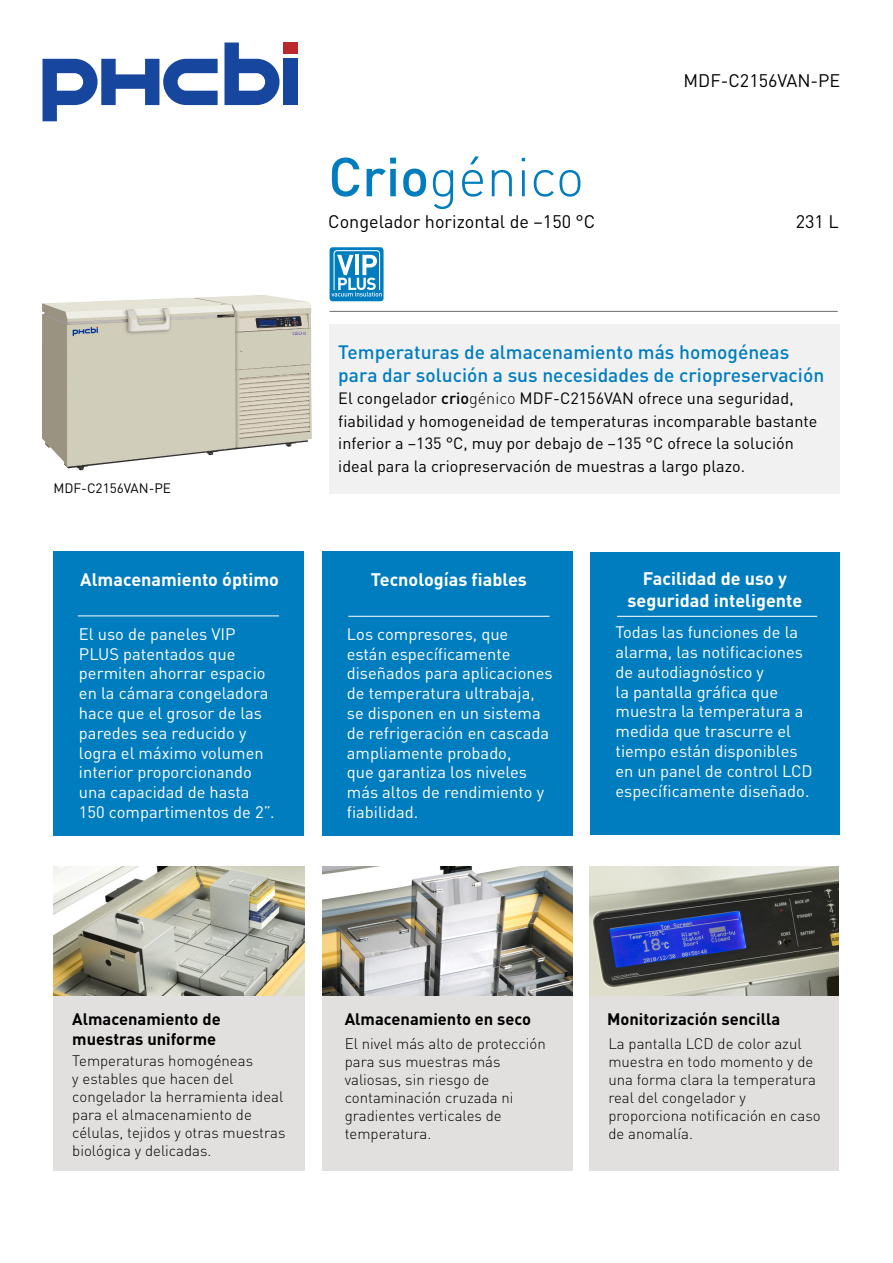
<style>
.page{position:relative;width:893px;height:1263px;background:#fff}
.page>*{position:absolute;margin:0;border:0;box-sizing:border-box;transform-origin:0 0}
.t1{font:300 54px "DINOT";color:#007dbe}
.t2{font:500 19.2px/22.5px "DINOT";color:#007dbe}
.t3{font:700 18px/21.6px "DINOT";color:#fff;text-align:center}
.t4{font:18px "DINOT";color:#000}
.t5{font:16.5px/19.8px "DINOT";color:#fff}
.t6{font:700 16.5px/19.8px "DINOT";color:#000}
.t7{font:16.2px/22.5px "DINOT";color:#000}
.t8{font:300 15px/18px "DINOT";color:#000}
.t9{font:13.5px "DINOT";color:#000}
.s1{font-weight:500}
.s2{font-weight:300}
</style>
<div class="page">
<div style="left:283px;top:59px;width:15px;height:46px;background:#16469e"></div>
<svg style="left:43px;top:59px;width:175px;height:62px"></svg>
<svg style="left:224px;top:43px;width:56px;height:62px"></svg>
<div style="left:283px;top:43px;width:15px;height:11px;background:#b8282e"></div>
<div style="left:330px;top:324px;width:510px;height:169px;background:#f1f1f2"></div>
<hr style="left:330px;top:311px;width:508px;height:1px;background:#6d6e71">
<div style="left:53px;top:551px;width:251px;height:285px;background:#007dbe"></div>
<div style="left:53px;top:867px;width:251px;height:303px;background:#e2e0df"></div>
<div style="left:322px;top:867px;width:250px;height:303px;background:#e2e0df"></div>
<div style="left:589px;top:867px;width:250px;height:303px;background:#e2e0df"></div>
<div style="left:322px;top:551px;width:250px;height:285px;background:#007dbe"></div>
<div style="left:590px;top:552px;width:249px;height:283px;background:#007dbe"></div>
<hr style="left:78px;top:616px;width:201px;height:1px;background:#fff">
<hr style="left:348px;top:616px;width:202px;height:1px;background:#fff">
<hr style="left:617px;top:616px;width:200px;height:1px;background:#fff">
<img style="left:322px;top:867px;width:250px;height:129px">
<img style="left:53px;top:867px;width:251px;height:129px">
<img style="left:590px;top:867px;width:249px;height:129px">
<svg style="left:330px;top:247px;width:54px;height:54px"></svg>
<img style="left:42px;top:295px;width:270px;height:176px">
<h1 class="t1" style="left:328px;top:144px;width:257px"><span class="s1">Crio</span>génico</h1>
<p class="t4" style="left:328px;top:210px;width:269px">Congelador horizontal de –150 °C</p>
<p class="t4" style="left:684px;top:69px;width:158px">MDF-C2156VAN-PE</p>
<p class="t4" style="left:796px;top:210px;width:44px">231 L</p>
<p class="t9" style="left:53px;top:480px;width:119px">MDF-C2156VAN-PE</p>
<p class="t2" style="left:338px;top:341px;width:487px">Temperaturas de almacenamiento más homogéneas para dar solución a sus necesidades de criopreservación</p>
<p class="t7" style="left:338px;top:387px;width:481px">El congelador <span class="s1">crio</span><span class="s2">génico</span> MDF-C2156VAN ofrece una seguridad, fiabilidad y homogeneidad de temperaturas incomparable bastante inferior a –135 °C, muy por debajo de –135 °C ofrece la solución ideal para la criopreservación de muestras a largo plazo.</p>
<p class="t3" style="left:80px;top:568px;width:200px">Almacenamiento óptimo</p>
<p class="t3" style="left:371px;top:568px;width:157px">Tecnologías fiables</p>
<p class="t3" style="left:627px;top:567px;width:176px">Facilidad de uso y seguridad inteligente</p>
<p class="t5" style="left:79px;top:624px;width:197px">El uso de paneles VIP<br>PLUS patentados que permiten ahorrar espacio en la cámara congeladora hace que el grosor de las paredes sea reducido y logra el máximo volumen interior proporcionando una capacidad de hasta<br>150 compartimentos de 2”.</p>
<p class="t5" style="left:347px;top:624px;width:207px">Los compresores, que<br>están específicamente diseñados para aplicaciones de temperatura ultrabaja, se disponen en un sistema de refrigeración en cascada ampliamente probado,<br>que garantiza los niveles más altos de rendimiento y fiabilidad.</p>
<p class="t5" style="left:615px;top:622px;width:199px">Todas las funciones de la alarma, las notificaciones de autodiagnóstico y<br>la pantalla gráfica que muestra la temperatura a medida que trascurre el tiempo están disponibles en un panel de control LCD específicamente diseñado.</p>
<p class="t6" style="left:72px;top:1009px;width:150px">Almacenamiento de muestras uniforme</p>
<p class="t6" style="left:345px;top:1009px;width:188px">Almacenamiento en seco</p>
<p class="t8" style="left:72px;top:1051px;width:215px">Temperaturas homogéneas<br>y estables que hacen del congelador la herramienta ideal para el almacenamiento de células, tejidos y otras muestras biológica y delicadas.</p>
<p class="t8" style="left:345px;top:1034px;width:202px">El nivel más alto de protección para sus muestras más valiosas, sin riesgo de contaminación cruzada ni gradientes verticales de temperatura.</p>
<p class="t6" style="left:607px;top:1009px;width:175px">Monitorización sencilla</p>
<p class="t8" style="left:608px;top:1034px;width:214px">La pantalla LCD de color azul muestra en todo momento y de una forma clara la temperatura real del congelador y proporciona notificación en caso de anomalía.</p>
</div>
